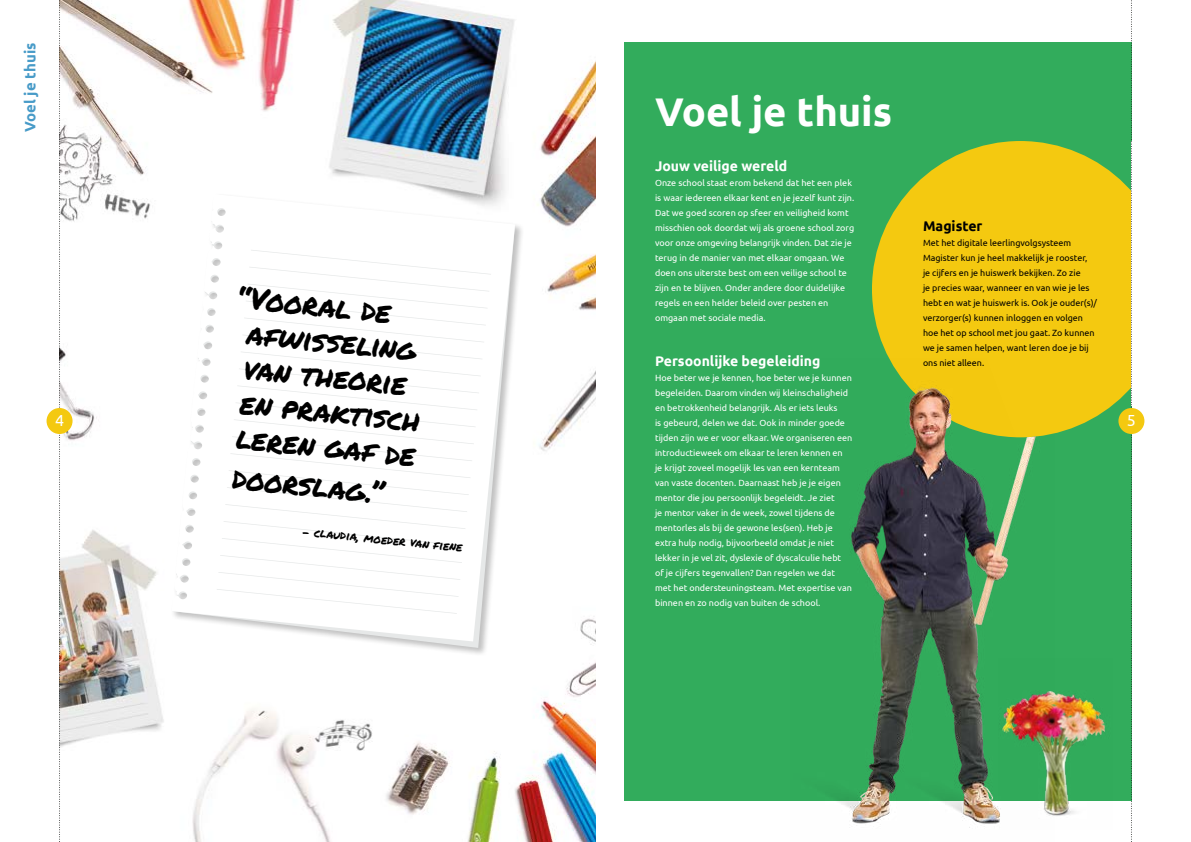
<style>
.page{position:relative;width:1191px;height:842px;background:#fff}
.page>*{position:absolute;margin:0;border:0;box-sizing:border-box;transform-origin:0 0}
.t1{font:700 40px "Ubuntu";letter-spacing:-.005em;color:#fff}
.t2{font:30px/35px "Permanent Marker";color:#000}
.t3{font:16px "Ubuntu";color:#fff}
.t4{font:700 15px "Ubuntu";letter-spacing:.005em;color:#489bc8}
.t5{font:700 14px "Ubuntu";color:#fff}
.t6{font:700 14px "Ubuntu";color:#000}
.t7{font:12px "Permanent Marker";color:#000}
.t8{font:9px/15px "Ubuntu";color:#fff}
.t9{font:9px/15px "Ubuntu";color:#000}
</style>
<div class="page">
<div style="left:624px;top:43px;width:507px;height:758px;background:#32ac5c"></div>
<img style="left:61px;top:0;width:534px;height:842px">
<div style="left:170px;top:193px;width:354px;height:464px;background:#000;opacity:.25"></div>
<svg style="left:171px;top:194px;width:344px;height:447px"></svg>
<svg style="left:217px;top:250px;width:274px;height:364px"></svg>
<div style="left:872px;top:141px;width:296px;height:296px;background:#f4c910;border-radius:50%"></div>
<div style="left:1131px;top:141px;width:60px;height:264px;background:#fff"></div>
<img style="left:837px;top:358px;width:218px;height:470px">
<svg style="left:59px;top:0;width:2px;height:842px"></svg>
<div style="left:47px;top:408px;width:26px;height:26px;background:#f4c910;border-radius:50%"></div>
<svg style="left:1131px;top:0;width:1px;height:842px"></svg>
<div style="left:1118px;top:408px;width:26px;height:26px;background:#f4c910;border-radius:50%"></div>
<img style="left:998px;top:659px;width:107px;height:169px">
<h3 class="t4" style="left:21px;top:132px;width:91px;rotate:-90deg">Voel je thuis</h3>
<h1 class="t1" style="left:655px;top:88px;width:239px">Voel je thuis</h1>
<h3 class="t5" style="left:655px;top:158px;width:134px">Jouw veilige wereld</h3>
<p class="t8" style="left:655px;top:175px;width:201px">Onze school staat erom bekend dat het een plek is waar iedereen elkaar kent en je jezelf kunt zijn.<br>Dat we goed scoren op sfeer en veiligheid komt misschien ook doordat wij als groene school zorg voor onze omgeving belangrijk vinden. Dat zie je terug in de manier van met elkaar omgaan. We doen ons uiterste best om een veilige school te zijn en te blijven. Onder andere door duidelijke regels en een helder beleid over pesten en omgaan met sociale media.</p>
<h3 class="t6" style="left:923px;top:218px;width:61px">Magister</h3>
<p class="t9" style="left:923px;top:235px;width:175px">Met het digitale leerlingvolgsysteem Magister kun je heel makkelijk je rooster,<br>je cijfers en je huiswerk bekijken. Zo zie<br>je precies waar, wanneer en van wie je les hebt en wat je huiswerk is. Ook je ouder(s)/ verzorger(s) kunnen inloggen en volgen hoe het op school met jou gaat. Zo kunnen we je samen helpen, want leren doe je bij ons niet alleen.</p>
<h2 class="t2" style="left:253px;top:280px;width:183px;text-indent:-14px;rotate:6deg">“Vooral de afwisseling van theorie en praktisch leren gaf de</h2>
<h2 class="t2" style="left:234px;top:459px;width:152px;rotate:6deg">doorslag.”</h2>
<h3 class="t7" style="left:303px;top:522px;width:162px;rotate:6deg">- claudia, moeder van fi ene</h3>
<h3 class="t5" style="left:655px;top:353px;width:167px">Persoonlijke begeleiding</h3>
<p class="t8" style="left:655px;top:370px;width:199px">Hoe beter we je kennen, hoe beter we je kunnen begeleiden. Daarom vinden wij kleinschaligheid en betrokkenheid belangrijk. Als er iets leuks<br>is gebeurd, delen we dat. Ook in minder goede tijden zijn we er voor elkaar. We organiseren een introductieweek om elkaar te leren kennen en<br>je krijgt zoveel mogelijk les van een kernteam van vaste docenten. Daarnaast heb je je eigen mentor die jou persoonlijk begeleidt. Je ziet<br>je mentor vaker in de week, zowel tijdens de mentorles als bij de gewone les(sen). Heb je extra hulp nodig, bijvoorbeeld omdat je niet lekker in je vel zit, dyslexie of dyscalculie hebt<br>of je cijfers tegenvallen? Dan regelen we dat met het ondersteuningsteam. Met expertise van binnen en zo nodig van buiten de school.</p>
<h3 class="t3" style="left:55px;top:411px;width:11px">4</h3>
<h3 class="t3" style="left:1127px;top:411px;width:11px">5</h3>
</div>
